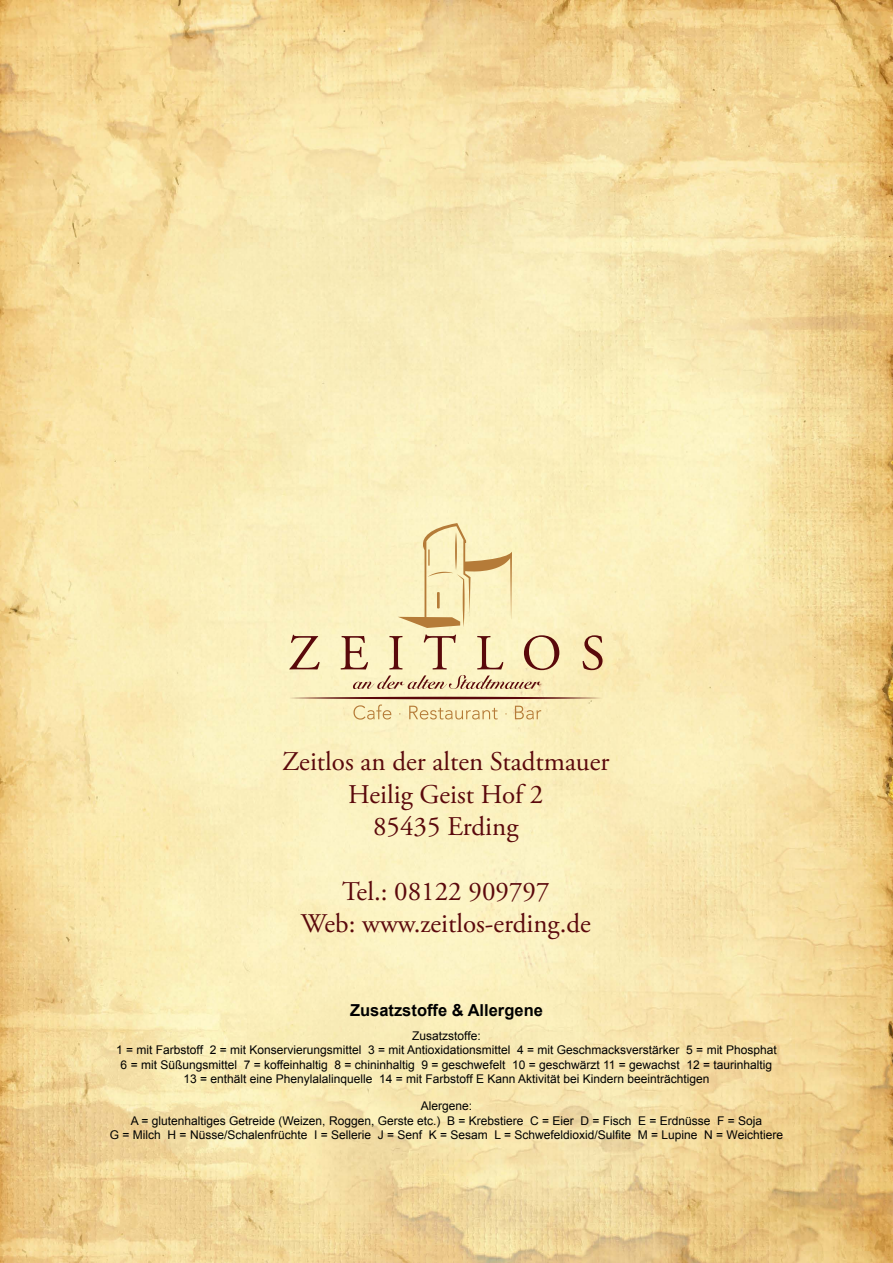
<style>
.page{position:relative;width:893px;height:1263px;background:#fff}
.page>*{position:absolute;margin:0;border:0;box-sizing:border-box;transform-origin:0 0}
.t1{font:27px/32.4px "Adobe Garamond Pro";color:#5b090c;text-align:center}
.t2{font:700 16.5px "Arial";color:#000}
.t3{font:12px/14.4px "Arial";color:#000;text-align:center}
</style>
<div class="page">
<img style="left:0;top:0;width:892px;height:1263px">
<svg style="left:289px;top:635px;width:31px;height:34px"></svg>
<svg style="left:583px;top:635px;width:20px;height:35px"></svg>
<svg style="left:398px;top:523px;width:114px;height:105px;background:#f2e4b1"></svg>
<svg style="left:340px;top:634px;width:219px;height:55px;background:#e4d1a9"></svg>
<svg style="left:289px;top:697px;width:313px;height:23px;background:#ead8aa"></svg>
<h1 class="t1" style="left:282px;top:746px;width:329px">Zeitlos an der alten Stadtmauer<br>Heilig Geist Hof 2<br>85435 Erding</h1>
<h1 class="t1" style="left:301px;top:876px;width:292px">Tel.: 08122 909797<br>Web: www.zeitlos-erding.de</h1>
<h2 class="t2" style="left:350px;top:999px;width:194px">Zusatzstoffe &amp; Allergene</h2>
<p class="t3" style="left:116px;top:1029px;width:662px">Zusatzstoffe:<br>1 = mit Farbstoff 2 = mit Konservierungsmittel 3 = mit Antioxidationsmittel 4 = mit Geschmacksverstärker 5 = mit Phosphat 6 = mit Süßungsmittel 7 = koffeinhaltig 8 = chininhaltig 9 = geschwefelt 10 = geschwärzt 11 = gewachst 12 = taurinhaltig 13 = enthält eine Phenylalalinquelle 14 = mit Farbstoff E Kann Aktivität bei Kindern beeinträchtigen</p>
<p class="t3" style="left:110px;top:1099px;width:674px">Alergene:<br>A = glutenhaltiges Getreide (Weizen, Roggen, Gerste etc.) B = Krebstiere C = Eier D = Fisch E = Erdnüsse F = Soja<br>G = Milch H = Nüsse/Schalenfrüchte I = Sellerie J = Senf K = Sesam L = Schwefeldioxid/Sulfite M = Lupine N = Weichtiere</p>
</div>
